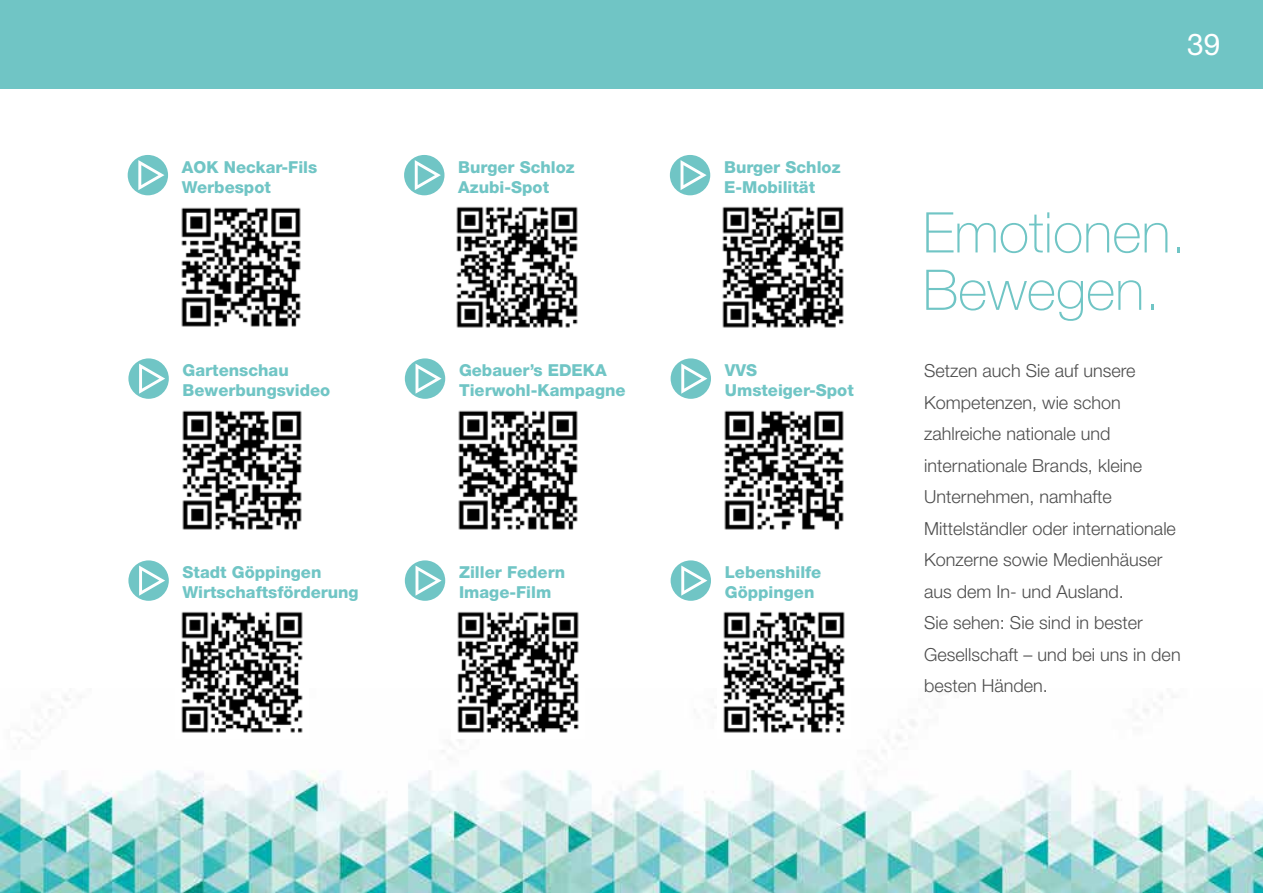
<style>
.page{position:relative;width:1263px;height:893px;background:#fff}
.page>*{position:absolute;margin:0;border:0;box-sizing:border-box;transform-origin:0 0}
.t1{font:100 56.1px/57.4px "Helvetica Neue";color:#70c5c5}
.t2{font:30px "Helvetica Neue";color:#fff}
.t3{font:300 18px/31.5px "Helvetica Neue";color:#4d4d4d}
.t4{font:800 16.5px/19.8px "Helvetica Neue";color:#70c5c5}
</style>
<div class="page">
<img style="left:0;top:696px;width:1263px;height:197px">
<div style="left:0;top:0;width:1263px;height:88px;background:#70c5c5"></div>
<img style="left:181px;top:207px;width:120px;height:120px">
<svg style="left:128px;top:155px;width:40px;height:40px"></svg>
<img style="left:182px;top:410px;width:120px;height:120px">
<svg style="left:128px;top:358px;width:41px;height:41px"></svg>
<img style="left:175px;top:611px;width:133px;height:128px">
<svg style="left:128px;top:560px;width:41px;height:41px"></svg>
<img style="left:456px;top:206px;width:122px;height:122px">
<svg style="left:404px;top:155px;width:40px;height:40px"></svg>
<img style="left:458px;top:410px;width:120px;height:120px">
<svg style="left:405px;top:358px;width:40px;height:41px"></svg>
<img style="left:452px;top:611px;width:133px;height:128px">
<svg style="left:405px;top:560px;width:40px;height:41px"></svg>
<img style="left:722px;top:206px;width:122px;height:122px">
<svg style="left:670px;top:155px;width:40px;height:40px"></svg>
<img style="left:724px;top:410px;width:120px;height:120px">
<svg style="left:671px;top:358px;width:40px;height:41px"></svg>
<img style="left:717px;top:611px;width:133px;height:128px">
<svg style="left:671px;top:560px;width:40px;height:41px"></svg>
<h2 class="t2" style="left:1187px;top:27px;width:35px">39</h2>
<p class="t4" style="left:182px;top:157px;width:137px">AOK Neckar-Fils<br>Werbespot</p>
<p class="t4" style="left:458px;top:157px;width:118px">Burger Schloz<br>Azubi-Spot</p>
<p class="t4" style="left:724px;top:157px;width:118px">Burger Schloz<br>E-Mobilität</p>
<h1 class="t1" style="left:923px;top:204px;width:265px">Emotionen.<br>Bewegen.</h1>
<p class="t4" style="left:183px;top:361px;width:149px">Gartenschau<br>Bewerbungsvideo</p>
<p class="t4" style="left:183px;top:562px;width:178px">Stadt Göppingen<br>Wirtschaftsförderung</p>
<p class="t4" style="left:459px;top:361px;width:168px">Gebauer’s EDEKA<br>Tierwohl-Kampagne</p>
<p class="t4" style="left:459px;top:562px;width:108px">Ziller Federn<br>Image-Film</p>
<p class="t4" style="left:725px;top:361px;width:130px">VVS<br>Umsteiger-Spot</p>
<p class="t4" style="left:725px;top:562px;width:98px">Lebenshilfe<br>Göppingen</p>
<p class="t3" style="left:924px;top:355px;width:258px">Setzen auch Sie auf unsere<br>Kompetenzen, wie schon zahlreiche nationale und internationale Brands, kleine<br>Unternehmen, namhafte<br>Mittelständler oder internationale<br>Konzerne sowie Medienhäuser aus dem In- und Ausland.<br>Sie sehen: Sie sind in bester<br>Gesellschaft – und bei uns in den besten Händen.</p>
</div>
